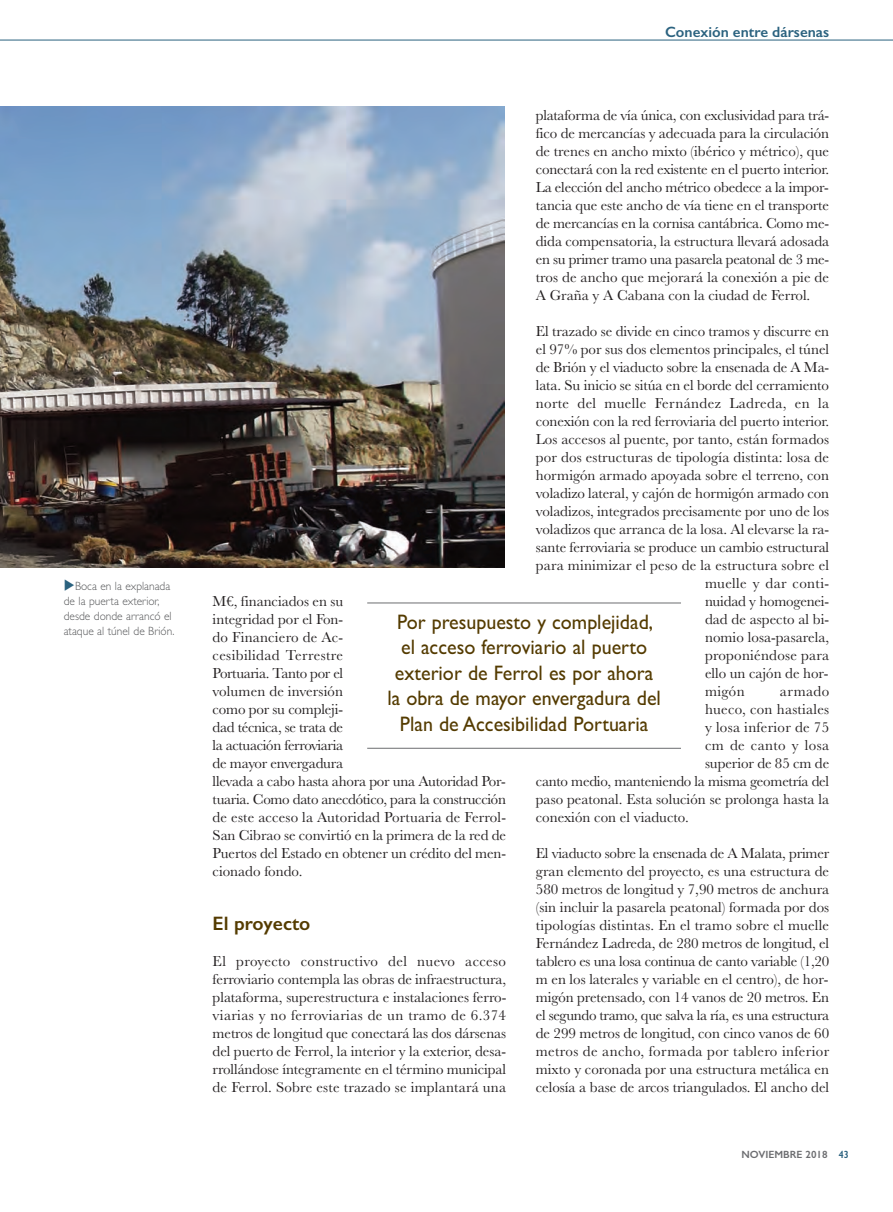
<style>
.page{position:relative;width:893px;height:1212px;background:#fff}
.page>*{position:absolute;margin:0;border:0;box-sizing:border-box;transform-origin:0 0}
.t1{font:21px/25.5px "Gill Sans";color:#543b00;text-align:center;scale:.95 1}
.t2{font:600 19.5px "Gill Sans";color:#543b00}
.t3{font:15px/18px "Baskerville";color:#231f20;text-align:justify}
.t4{font:15px "Baskerville";letter-spacing:.025em;color:#231f20}
.t5{font:600 15px "Gill Sans";color:#2b627f}
.t6{font:15px "Baskerville";letter-spacing:.02em;color:#231f20}
.t7{font:300 12px/15px "Gill Sans";color:#57585a;scale:.95 1}
.t8{font:600 10.5px "Gill Sans";color:#6c6d70}
.s1{color:#2b627f}
</style>
<div class="page">
<hr style="left:0;top:40px;width:893px;height:1px;background:#2b627f">
<hr style="left:367px;top:603px;width:314px;height:1px;background:#6c6d70">
<hr style="left:367px;top:748px;width:314px;height:1px;background:#6c6d70">
<img style="left:0;top:106px;width:505px;height:461px">
<p class="t7" style="left:64px;top:578px;width:118px"><span class="s1">◆</span>Boca en la explanada de la puerta exterior, desde donde arrancó el ataque al túnel de Brión.</p>
<p class="t5" style="left:665px;top:23px;width:166px">Conexión entre dársenas</p>
<p class="t3" style="left:536px;top:106px;width:295px">plataforma de vía única, con exclusividad para trá&shy;fico de mercancías y adecuada para la circulación de trenes en ancho mixto (ibérico y métrico), que conectará con la red existente en el puerto interior.<br>La elección del ancho métrico obedece a la impor&shy;tancia que este ancho de vía tiene en el transporte de mercancías en la cornisa cantábrica. Como me&shy;dida compensatoria, la estructura llevará adosada en su primer tramo una pasarela peatonal de 3 me&shy;tros de ancho que mejorará la conexión a pie de A Graña y A Cabana con la ciudad de Ferrol.</p>
<p class="t3" style="left:536px;top:322px;width:295px">El trazado se divide en cinco tramos y discurre en</p>
<p class="t3" style="left:536px;top:340px;width:295px">el 97% por sus dos elementos principales, el túnel</p>
<p class="t3" style="left:536px;top:358px;width:295px">de Brión y el viaducto sobre la ensenada de A Ma-</p>
<p class="t3" style="left:536px;top:376px;width:295px">lata. Su inicio se sitúa en el borde del cerramiento</p>
<p class="t4" style="left:536px;top:394px;width:295px">norte del muelle Fernández Ladreda, en la</p>
<p class="t3" style="left:536px;top:412px;width:295px">conexión con la red ferroviaria del puerto interior.</p>
<p class="t3" style="left:536px;top:430px;width:295px">Los accesos al puente, por tanto, están formados</p>
<p class="t3" style="left:536px;top:448px;width:295px">por dos estructuras de tipología distinta: losa de</p>
<p class="t3" style="left:536px;top:466px;width:295px">hormigón armado apoyada sobre el terreno, con</p>
<p class="t3" style="left:536px;top:484px;width:295px">voladizo lateral, y cajón de hormigón armado con</p>
<p class="t3" style="left:536px;top:502px;width:295px">voladizos, integrados precisamente por uno de los</p>
<p class="t3" style="left:536px;top:520px;width:295px">voladizos que arranca de la losa. Al elevarse la ra-</p>
<p class="t3" style="left:536px;top:538px;width:295px">sante ferroviaria se produce un cambio estructural</p>
<p class="t3" style="left:536px;top:556px;width:295px">para minimizar el peso de la estructura sobre el</p>
<p class="t4" style="left:705px;top:574px;width:126px">muelle y dar conti-</p>
<p class="t3" style="left:705px;top:592px;width:126px">nuidad y homogenei-</p>
<p class="t3" style="left:705px;top:610px;width:126px">dad de aspecto al bi-</p>
<p class="t3" style="left:705px;top:628px;width:126px">nomio losa-pasarela,</p>
<p class="t3" style="left:705px;top:646px;width:126px">proponiéndose para</p>
<p class="t3" style="left:705px;top:664px;width:125px">ello un cajón de hor-</p>
<p class="t3" style="left:705px;top:682px;width:41px">migón</p>
<p class="t3" style="left:780px;top:682px;width:51px">armado</p>
<p class="t3" style="left:705px;top:700px;width:126px">hueco, con hastiales</p>
<p class="t6" style="left:705px;top:718px;width:126px">y losa inferior de 75</p>
<p class="t4" style="left:705px;top:736px;width:126px">cm de canto y losa</p>
<p class="t3" style="left:705px;top:754px;width:126px">superior de 85 cm de</p>
<p class="t3" style="left:536px;top:772px;width:295px">canto medio, manteniendo la misma geometría del</p>
<p class="t3" style="left:536px;top:790px;width:295px">paso peatonal. Esta solución se prolonga hasta la</p>
<p class="t3" style="left:536px;top:808px;width:154px">conexión con el viaducto.</p>
<p class="t3" style="left:536px;top:844px;width:295px">El viaducto sobre la ensenada de A Malata, primer gran elemento del proyecto, es una estructura de 580 metros de longitud y 7,90 metros de anchura (sin incluir la pasarela peatonal) formada por dos tipologías distintas. En el tramo sobre el muelle Fernández Ladreda, de 280 metros de longitud, el tablero es una losa continua de canto variable (1,20 m en los laterales y variable en el centro), de hor&shy;migón pretensado, con 14 vanos de 20 metros. En el segundo tramo, que salva la ría, es una estructura de 299 metros de longitud, con cinco vanos de 60 metros de ancho, formada por tablero inferior mixto y coronada por una estructura metálica en celosía a base de arcos triangulados. El ancho del</p>
<p class="t3" style="left:213px;top:592px;width:295px;text-align:left">M€, financiados en su<br>integridad por el Fon-<br>do Financiero de Ac-<br>cesibilidad Terrestre<br>Portuaria. Tanto por el<br>volumen de inversión<br>como por su compleji-<br>dad técnica, se trata de<br>la actuación ferroviaria<br>de mayor envergadura<br>llevada a cabo hasta ahora por una Autoridad Por&shy;tuaria. Como dato anecdótico, para la construcción de este acceso la Autoridad Portuaria de Ferrol-<br>San Cibrao se convirtió en la primera de la red de<br>Puertos del Estado en obtener un crédito del men&shy;cionado fondo.</p>
<h1 class="t1" style="left:387px;top:609px;width:289px">Por presupuesto y complejidad, el acceso ferroviario al puerto exterior de Ferrol es por ahora la obra de mayor envergadura del<br>Plan de Accesibilidad Portuaria</h1>
<h2 class="t2" style="left:213px;top:912px;width:99px">El proyecto</h2>
<p class="t3" style="left:213px;top:952px;width:295px">El proyecto constructivo del nuevo acceso ferroviario contempla las obras de infraestructura, plataforma, superestructura e instalaciones ferro&shy;viarias y no ferroviarias de un tramo de 6.374 metros de longitud que conectará las dos dársenas del puerto de Ferrol, la interior y la exterior, desa&shy;rrollándose íntegramente en el término municipal de Ferrol. Sobre este trazado se implantará una</p>
<p class="t8" style="left:741px;top:1149px;width:109px">NOVIEMBRE 2018 <span class="s1">43</span></p>
</div>
